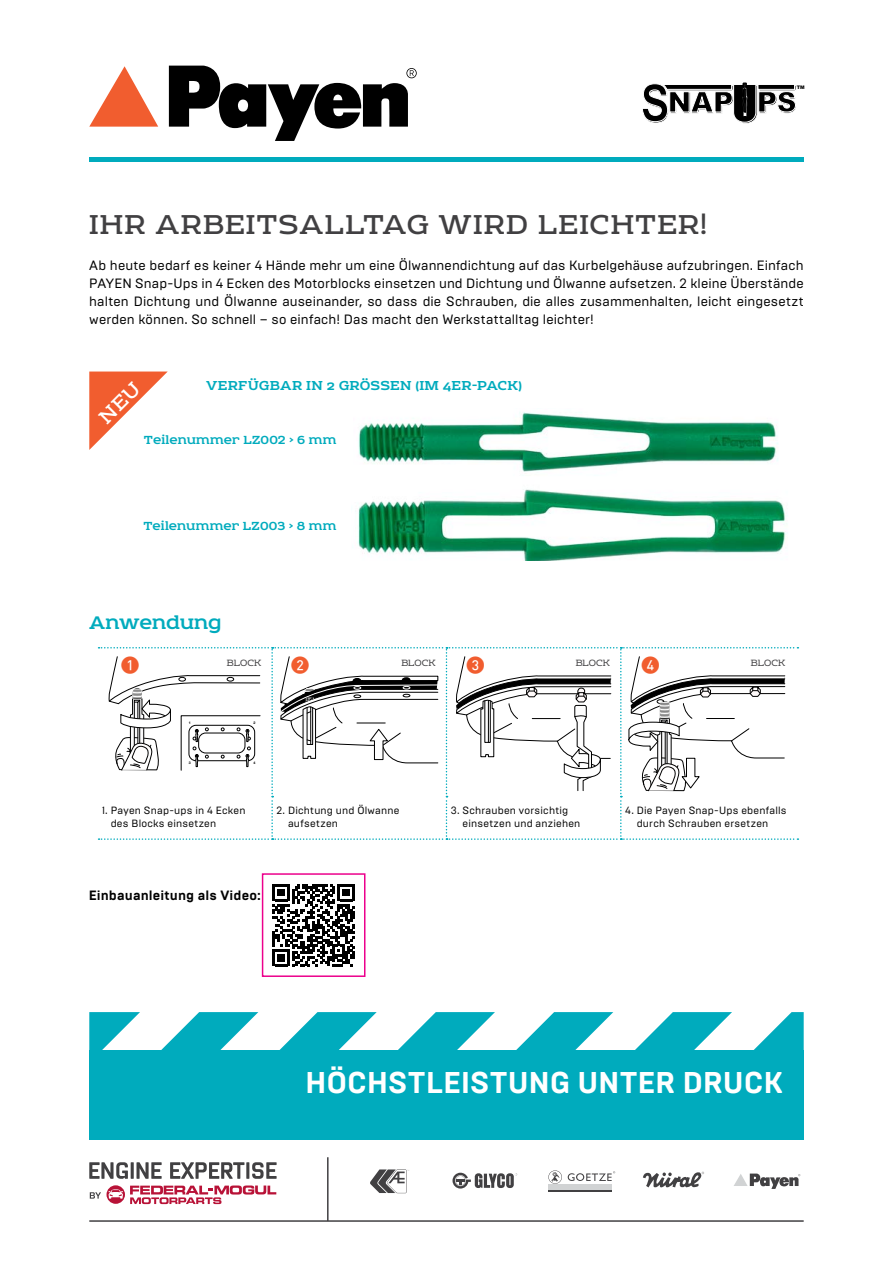
<style>
.page{position:relative;width:893px;height:1263px;background:#fff}
.page>*{position:absolute;margin:0;border:0;box-sizing:border-box;transform-origin:0 0}
.t1{font:31.5px "Echoes Slab";letter-spacing:.035em;color:#414042}
.t2{font:700 30px "Brutal Type";letter-spacing:-.005em;color:#fff}
.t3{font:500 22.5px "Berlin Numbers";color:#f15d2f}
.t4{font:500 21px "Echoes Slab";letter-spacing:-.015em;color:#00abbd}
.t5{font:500 15px "Echoes Slab";letter-spacing:.01em;color:#00abbd}
.t6{font:13.5px/18px "Brutal Type";letter-spacing:.01em;color:#000;text-align:justify}
.t7{font:500 13.5px "Echoes Slab";letter-spacing:.005em;color:#00abbd}
.t8{font:700 13.5px "Brutal Type";letter-spacing:.005em;color:#000}
.t9{font:10.5px/13.5px "Brutal Type";letter-spacing:.02em;color:#000}
.t10{font:300 10.5px "Echoes Slab";letter-spacing:-.005em;color:#414042}
.t11{font:900 4.8px "Arial";color:#000}
.t12{font:700 3.45px "Helvetica Neue LTW1 G";color:#000}
</style>
<div class="page">
<svg style="left:89px;top:1012px;width:715px;height:38px"></svg>
<div style="left:89px;top:1050px;width:715px;height:90px;background:#00abbd"></div>
<hr style="left:89px;top:157px;width:715px;height:4px;background:#00abbd">
<hr style="left:89px;top:1220px;width:715px;height:2px;background:#414042">
<svg style="left:452px;top:1173px;width:65px;height:15px"></svg>
<div style="left:548px;top:1185px;width:64px;height:5px;background:#d1d3d4"></div>
<hr style="left:548px;top:1190px;width:64px;height:2px;background:#414042">
<svg style="left:548px;top:1170px;width:14px;height:14px"></svg>
<svg style="left:568px;top:1171px;width:47px;height:10px"></svg>
<svg style="left:643px;top:1172px;width:61px;height:15px"></svg>
<svg style="left:734px;top:1173px;width:66px;height:16px"></svg>
<svg style="left:370px;top:1169px;width:39px;height:25px"></svg>
<hr style="left:327px;top:1157px;width:2px;height:64px;background:#414042">
<svg style="left:89px;top:1162px;width:39px;height:17px"></svg>
<hr style="left:131px;top:1162px;width:3px;height:17px;background:#414042">
<svg style="left:136px;top:1162px;width:26px;height:17px"></svg>
<svg style="left:170px;top:1162px;width:74px;height:17px"></svg>
<hr style="left:246px;top:1162px;width:3px;height:17px;background:#414042">
<svg style="left:252px;top:1162px;width:25px;height:17px"></svg>
<svg style="left:90px;top:1192px;width:11px;height:6px"></svg>
<svg style="left:107px;top:1185px;width:169px;height:19px"></svg>
<svg style="left:89px;top:66px;width:69px;height:61px"></svg>
<svg style="left:169px;top:66px;width:248px;height:75px"></svg>
<svg style="left:642px;top:83px;width:154px;height:41px"></svg>
<img style="left:358px;top:412px;width:420px;height:60px">
<img style="left:358px;top:489px;width:429px;height:72px">
<svg style="left:99px;top:647px;width:699px;height:193px"></svg>
<svg style="left:273px;top:884px;width:82px;height:82px"></svg>
<div style="left:262px;top:873px;width:103px;height:104px;border:2px solid #ec008c"></div>
<svg style="left:89px;top:371px;width:79px;height:79px"></svg>
<p class="t11" style="left:797px;top:83px;width:10px">TM</p>
<h1 class="t1" style="left:89px;top:207px;width:619px">IHR ARBEITSALLTAG WIRD LEICHTER!</h1>
<p class="t6" style="left:89px;top:256px;width:716px">Ab heute bedarf es keiner 4 Hände mehr um eine Ölwannendichtung auf das Kurbelgehäuse aufzubringen. Einfach PAYEN Snap-Ups in 4 Ecken des Motorblocks einsetzen und Dichtung und Ölwanne aufsetzen. 2 kleine Überstände halten Dichtung und Ölwanne auseinander, so dass die Schrauben, die alles zusammenhalten, leicht eingesetzt werden können. So schnell – so einfach! Das macht den Werkstattalltag leichter!</p>
<p class="t5" style="left:206px;top:377px;width:318px">VERFÜGBAR IN 2 GRÖSSEN (IM 4ER-PACK)</p>
<p class="t7" style="left:144px;top:432px;width:194px">Teilenummer LZ002 &gt; 6 mm</p>
<p class="t7" style="left:143px;top:518px;width:195px">Teilenummer LZ003 &gt; 8 mm</p>
<h3 class="t4" style="left:89px;top:611px;width:134px">Anwendung</h3>
<h3 class="t3" style="left:122px;top:652px;width:20px">1</h3>
<p class="t10" style="left:227px;top:657px;width:36px">BLOCK</p>
<h3 class="t3" style="left:292px;top:652px;width:20px">2</h3>
<p class="t10" style="left:401px;top:657px;width:36px">BLOCK</p>
<h3 class="t3" style="left:467px;top:652px;width:20px">3</h3>
<p class="t10" style="left:576px;top:657px;width:36px">BLOCK</p>
<h3 class="t3" style="left:642px;top:652px;width:20px">4</h3>
<p class="t10" style="left:751px;top:657px;width:36px">BLOCK</p>
<p class="t12" style="left:189px;top:721px;width:3px">1</p>
<p class="t12" style="left:253px;top:721px;width:3px">2</p>
<p class="t12" style="left:189px;top:761px;width:3px">3</p>
<p class="t12" style="left:253px;top:761px;width:3px">4</p>
<p class="t9" style="left:111px;top:803px;width:136px;text-indent:-9px">1. Payen Snap-ups in 4 Ecken des Blocks einsetzen</p>
<p class="t9" style="left:288px;top:803px;width:113px;text-indent:-12px">2. Dichtung und Ölwanne aufsetzen</p>
<p class="t9" style="left:462px;top:803px;width:119px;text-indent:-12px">3. Schrauben vorsichtig einsetzen und anziehen</p>
<p class="t9" style="left:637px;top:803px;width:151px;text-indent:-12px">4. Die Payen Snap-Ups ebenfalls durch Schrauben ersetzen</p>
<p class="t8" style="left:89px;top:887px;width:174px">Einbauanleitung als Video:</p>
<h2 class="t2" style="left:305px;top:1064px;width:479px">HÖCHSTLEISTUNG UNTER DRUCK</h2>
</div>
